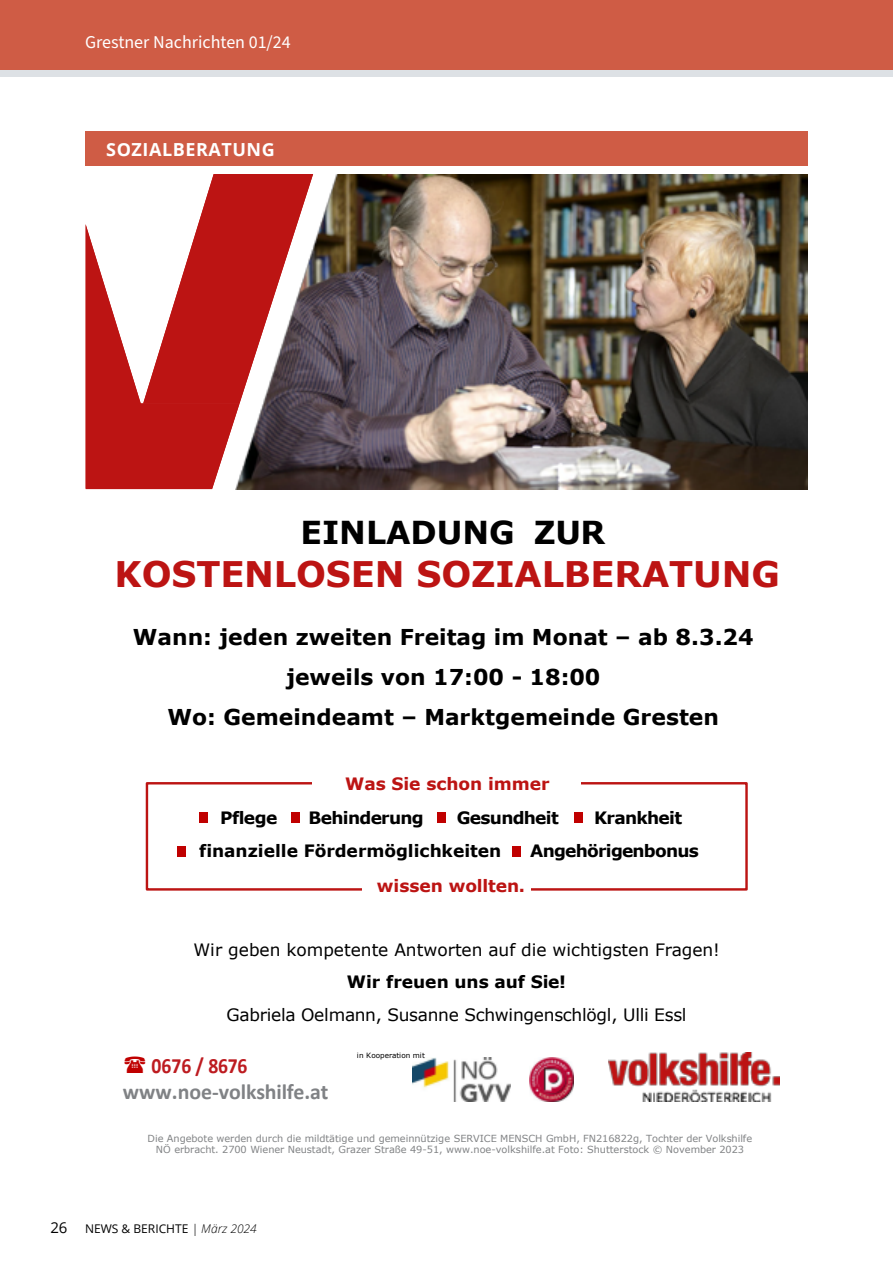
<style>
.page{position:relative;width:893px;height:1263px;background:#fff}
.page>*{position:absolute;margin:0;border:0;box-sizing:border-box;transform-origin:0 0}
.t1{font:700 35.25px "Verdana";letter-spacing:-.005em;color:#bc1413}
.t2{font:700 31.65px "Verdana";color:#000}
.t3{font:700 21.9px/39.9px "Verdana";color:#000;text-align:center}
.t4{font:700 21.9px "Calibri";letter-spacing:-.005em;color:#808285}
.t5{font:700 21.9px "Calibri";letter-spacing:-.005em;color:#bd1b20;scale:.9 1}
.t6{font:18px "Source Sans Pro";color:#fff}
.t7{font:700 18px "Open Sans";letter-spacing:.03em;color:#fff}
.t8{font:17.1px "Verdana";letter-spacing:-.01em;color:#000}
.t9{font:700 17.1px "Verdana";letter-spacing:-.035em;color:#000}
.t10{font:700 17.1px "Verdana";letter-spacing:-.005em;color:#bc1413}
.t11{font:700 17.1px "Verdana";color:#000}
.t12{font:700 17.1px "Verdana";letter-spacing:-.005em;color:#000}
.t13{font:12px "Open Sans";color:#000}
.t14{font:9.75px/11.9px "Verdana";letter-spacing:-.005em;color:#818385;text-align:center}
.t15{font:7.35px "Verdana";letter-spacing:-.005em;color:#000}
.s1{font-size:15px}
.s2{font-weight:300;font-style:italic}
</style>
<div class="page">
<div style="left:0;top:0;width:893px;height:73px;background:#cf5c45"></div>
<div style="left:0;top:70px;width:893px;height:7px;background:#dde1e5"></div>
<img style="left:609px;top:1053px;width:170px;height:48px">
<img style="left:316px;top:174px;width:492px;height:315px">
<svg style="left:86px;top:174px;width:230px;height:315px"></svg>
<img style="left:412px;top:1058px;width:98px;height:43px">
<img style="left:529px;top:1058px;width:44px;height:44px">
<div style="left:146px;top:782px;width:602px;height:109px;border:2px solid #bc1413"></div>
<div style="left:362px;top:883px;width:169px;height:23px;background:#fff"></div>
<div style="left:313px;top:767px;width:268px;height:29px;background:#fff"></div>
<div style="left:199px;top:813px;width:9px;height:10px;background:#c00000"></div>
<div style="left:291px;top:813px;width:9px;height:10px;background:#c00000"></div>
<div style="left:437px;top:813px;width:9px;height:10px;background:#c00000"></div>
<div style="left:574px;top:813px;width:9px;height:10px;background:#c00000"></div>
<div style="left:177px;top:846px;width:9px;height:10px;background:#c00000"></div>
<img style="left:512px;top:846px;width:9px;height:11px">
<div style="left:85px;top:132px;width:723px;height:34px;background:#cf5c45"></div>
<h3 class="t6" style="left:85px;top:30px;width:207px">Grestner Nachrichten 01/24</h3>
<h3 class="t7" style="left:106px;top:136px;width:170px">SOZIALBERATUNG</h3>
<h2 class="t2" style="left:300px;top:510px;width:306px">EINLADUNG ZUR</h2>
<h1 class="t1" style="left:115px;top:549px;width:667px">KOSTENLOSEN SOZIALBERATUNG</h1>
<h3 class="t3" style="left:133px;top:617px;width:622px">Wann: jeden zweiten Freitag im Monat – ab 8.3.24 jeweils von 17:00 - 18:00<br>Wo: Gemeindeamt – Marktgemeinde Gresten</h3>
<h3 class="t10" style="left:345px;top:772px;width:206px">Was Sie schon immer</h3>
<h3 class="t9" style="left:220px;top:806px;width:59px">Pflege</h3>
<h3 class="t9" style="left:309px;top:806px;width:117px">Behinderung</h3>
<h3 class="t9" style="left:457px;top:806px;width:104px">Gesundheit</h3>
<h3 class="t9" style="left:594px;top:806px;width:90px">Krankheit</h3>
<h3 class="t11" style="left:199px;top:839px;width:303px">finanzielle Fördermöglichkeiten</h3>
<h3 class="t9" style="left:530px;top:839px;width:170px">Angehörigenbonus</h3>
<h3 class="t10" style="left:377px;top:874px;width:150px">wissen wollten.</h3>
<h3 class="t8" style="left:194px;top:938px;width:528px">Wir geben kompetente Antworten auf die wichtigsten Fragen!</h3>
<h3 class="t12" style="left:347px;top:970px;width:221px">Wir freuen uns auf Sie!</h3>
<h3 class="t8" style="left:226px;top:1003px;width:462px">Gabriela Oelmann, Susanne Schwingenschlögl, Ulli Essl</h3>
<h3 class="t5" style="left:152px;top:1050px;width:108px">0676 / 8676</h3>
<h3 class="t4" style="left:123px;top:1076px;width:207px">www.noe-volkshilfe.at</h3>
<p class="t15" style="left:357px;top:1050px;width:69px">in Kooperation mit</p>
<p class="t14" style="left:148px;top:1132px;width:606px">Die Angebote werden durch die mildtätige und gemeinnützige SERVICE MENSCH GmbH, FN216822g, Tochter der Volkshilfe<br>NÖ erbracht. 2700 Wiener Neustadt, Grazer Straße 49-51, www.noe-volkshilfe.at Foto: Shutterstock © November 2023</p>
<p class="t13" style="left:50px;top:1220px;width:208px"><span class="s1">26</span> NEWS &amp; BERICHTE <span class="s2">| März 2024</span></p>
</div>
